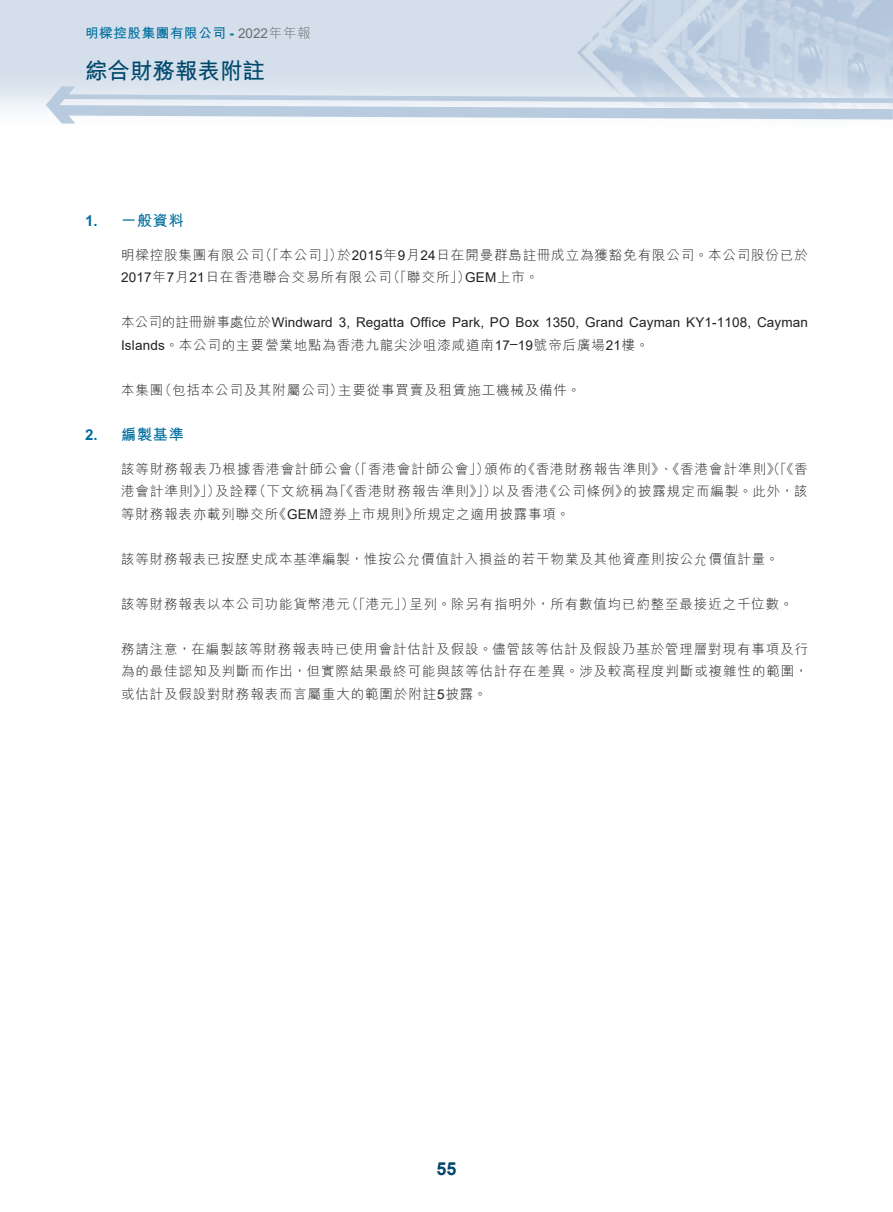
<style>
.page{position:relative;width:893px;height:1212px;background:#fff}
.page>*{position:absolute;margin:0;border:0;box-sizing:border-box;transform-origin:0 0}
.t1{font:700 22.5px "M Hei HK";color:#00486c}
.t2{font:700 18px "Arial";color:#00486c}
._03_H1{font:700 15px "M Hei HK";letter-spacing:.065em;color:#006e9f}
._03_H1-2{font:700 15px "Arial";color:#006e9f}
._12___P2{font:300 13.5px/22.5px "M Hei HK";letter-spacing:.065em;color:#231f20;text-align:justify}
._12___P2-2{font:13.5px/22.5px "Arial";letter-spacing:.01em;color:#231f20}
.t3{font:700 13.5px "M Hei HK";letter-spacing:.05em;color:#006e9f}
.s1{font-family:"Arial"}
.s2{font-family:"Arial";font-weight:400;color:#6c6d70}
.s3{font-weight:300;color:#6c6d70}
.s4{font-family:"Arial";font-weight:400}
.s5{font-family:"M Hei HK";font-weight:300}
</style>
<div class="page">
<img style="left:0;top:0;width:893px;height:110px">
<svg style="left:46px;top:86px;width:847px;height:38px"></svg>
<p class="t3" style="left:85px;top:23px;width:227px">明樑控股集團有限公司 <span class="s1">-</span> <span class="s2">2022</span><span class="s3">年年報</span></p>
<h1 class="t1" style="left:85px;top:54px;width:181px">綜合財務報表附註</h1>
<p class="_03_H1-2" style="left:85px;top:212px;width:14px">1.</p>
<p class="_03_H1-2" style="left:85px;top:426px;width:14px">2.</p>
<p class="_03_H1" style="left:121px;top:210px;width:64px">一般資料</p>
<p class="_12___P2" style="left:259px;top:243px;width:85px">（「本公司」）</p>
<p class="_12___P2" style="left:338px;top:243px;width:472px">於<span class="s4">2015</span>年<span class="s4">9</span>月<span class="s4">24</span>日在開曼群島註冊成立為獲豁免有限公司。本公司股份已於</p>
<p class="_12___P2" style="left:121px;top:243px;width:144px">明樑控股集團有限公司</p>
<p class="_12___P2" style="left:387px;top:266px;width:85px">（「聯交所」）</p>
<p class="_12___P2" style="left:121px;top:266px;width:272px"><span class="s4">2017</span>年<span class="s4">7</span>月<span class="s4">21</span>日在香港聯合交易所有限公司</p>
<p class="_12___P2-2" style="left:518px;top:311px;width:292px;text-indent:-397px"><span class="s5">本公司的註冊辦事處位於</span>Windward 3, Regatta Office Park, PO Box 1350, Grand Cayman KY1-1108, Cayman<br>19<span class="s5">號帝后廣場</span>21<span class="s5">樓。</span></p>
<p class="_12___P2-2" style="left:465px;top:266px;width:75px">GEM<span class="s5">上市。</span></p>
<p class="_12___P2" style="left:121px;top:333px;width:390px"><span class="s4">Islands</span>。本公司的主要營業地點為香港九龍尖沙咀漆咸道南<span class="s4">17</span></p>
<p class="_12___P2" style="left:338px;top:378px;width:244px">主要從事買賣及租賃施工機械及備件。</p>
<p class="_12___P2-2" style="left:510px;top:332px;width:9px">–</p>
<p class="_12___P2" style="left:158px;top:378px;width:186px">（包括本公司及其附屬公司）</p>
<p class="_12___P2" style="left:121px;top:378px;width:44px">本集團</p>
<p class="_03_H1" style="left:121px;top:423px;width:64px">編製基準</p>
<p class="_12___P2" style="left:121px;top:457px;width:233px">該等財務報表乃根據香港會計師公會</p>
<p class="_12___P2" style="left:347px;top:457px;width:143px">（「香港會計師公會」）</p>
<p class="_12___P2" style="left:522px;top:457px;width:287px">《香港財務報告準則》、《香港會計準則》（「《香</p>
<p class="_12___P2" style="left:484px;top:457px;width:44px">頒佈的</p>
<p class="_12___P2" style="left:121px;top:479px;width:101px">港會計準則》」）</p>
<p class="_12___P2" style="left:253px;top:479px;width:87px">（下文統稱為</p>
<p class="_12___P2" style="left:333px;top:479px;width:165px">「《香港財務報告準則》」）</p>
<p class="_12___P2" style="left:623px;top:479px;width:186px">的披露規定而編製。此外，該</p>
<p class="_12___P2" style="left:544px;top:479px;width:86px">《公司條例》</p>
<p class="_12___P2" style="left:492px;top:479px;width:59px">以及香港</p>
<p class="_12___P2" style="left:215px;top:479px;width:44px">及詮釋</p>
<p class="_12___P2" style="left:121px;top:502px;width:159px">等財務報表亦載列聯交所</p>
<p class="_12___P2" style="left:121px;top:547px;width:659px">該等財務報表已按歷史成本基準編製，惟按公允價值計入損益的若干物業及其他資產則按公允價值計量。</p>
<p class="_12___P2" style="left:409px;top:592px;width:385px">呈列。除另有指明外，所有數值均已約整至最接近之千位數。</p>
<p class="_12___P2" style="left:273px;top:502px;width:146px">《<span class="s4">GEM</span>證券上市規則》</p>
<p class="_12___P2" style="left:413px;top:502px;width:158px">所規定之適用披露事項。</p>
<p class="_12___P2" style="left:345px;top:592px;width:71px">（「港元」）</p>
<p class="_12___P2" style="left:121px;top:592px;width:230px">該等財務報表以本公司功能貨幣港元</p>
<p class="_12___P2" style="left:121px;top:637px;width:689px">務請注意，在編製該等財務報表時已使用會計估計及假設。儘管該等估計及假設乃基於管理層對現有事項及行為的最佳認知及判斷而作出，但實際結果最終可能與該等估計存在差異。涉及較高程度判斷或複雜性的範圍，或估計及假設對財務報表而言屬重大的範圍於附註<span class="s4">5</span>披露。</p>
<h2 class="t2" style="left:436px;top:1155px;width:22px">55</h2>
</div>
